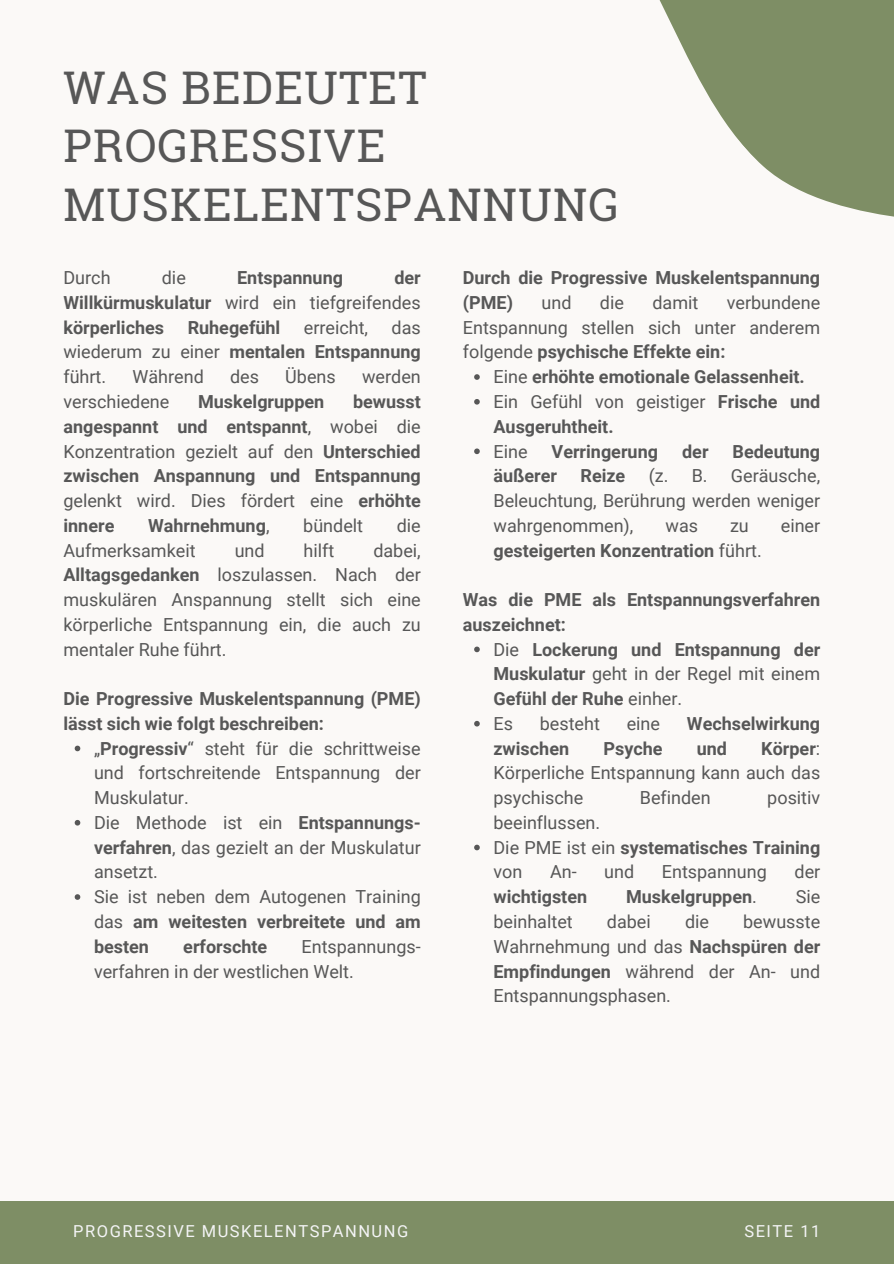
<style>
.page{position:relative;width:894px;height:1264px;background:#fff}
.page>*{position:absolute;margin:0;border:0;box-sizing:border-box;transform-origin:0 0}
.t1{font:45px/58.5px "Roboto Slab";letter-spacing:.025em;color:#575757}
.t2{font:18px/24.8px "Roboto";color:#575757;text-align:justify}
.t3{font:700 18px/24.8px "Roboto";color:#575757}
.t4{font:16.5px "Roboto";letter-spacing:.09em;color:#f4f4f6}
.s1{font-weight:400}
.s2{font-weight:700}
</style>
<div class="page">
<div style="left:0;top:0;width:893px;height:1263px;background:#fbf9f7"></div>
<svg style="left:474px;top:374px;width:5px;height:6px"></svg>
<svg style="left:474px;top:399px;width:5px;height:5px"></svg>
<svg style="left:474px;top:448px;width:5px;height:6px"></svg>
<svg style="left:474px;top:646px;width:5px;height:6px"></svg>
<svg style="left:474px;top:721px;width:5px;height:5px"></svg>
<svg style="left:474px;top:844px;width:5px;height:6px"></svg>
<svg style="left:659px;top:0;width:234px;height:217px;fill:#7e8e65"></svg>
<div style="left:0;top:1200px;width:893px;height:63px;background:#7e8e65"></div>
<svg style="left:75px;top:745px;width:5px;height:6px"></svg>
<svg style="left:75px;top:820px;width:5px;height:5px"></svg>
<svg style="left:75px;top:894px;width:5px;height:5px"></svg>
<p class="t1" style="left:63px;top:57px;width:364px">WAS BEDEUTET</p>
<h2 class="t1" style="left:63px;top:116px;width:557px">PROGRESSIVE<br>MUSKELENTSPANNUNG</h2>
<p class="t3" style="left:63px;top:266px;width:359px;text-align:justify;text-indent:331px">der Willkürmuskulatur <span class="s1">wird ein tiefgreifendes </span>körperliches</p>
<p class="t2" style="left:63px;top:266px;width:49px">Durch</p>
<p class="t2" style="left:162px;top:266px;width:26px">die</p>
<p class="t3" style="left:237px;top:266px;width:107px">Entspannung</p>
<p class="t3" style="left:188px;top:315px;width:94px">Ruhegefühl</p>
<p class="t2" style="left:304px;top:315px;width:66px">erreicht,</p>
<p class="t2" style="left:63px;top:315px;width:359px;text-indent:328px">das wiederum zu einer <span class="s2">mentalen Entspannung </span>führt.</p>
<p class="t2" style="left:132px;top:365px;width:73px">Während</p>
<p class="t2" style="left:230px;top:365px;width:30px">des</p>
<p class="t2" style="left:285px;top:365px;width:52px">Übens</p>
<p class="t2" style="left:362px;top:365px;width:60px">werden</p>
<p class="t2" style="left:63px;top:389px;width:107px">verschiedene</p>
<p class="t3" style="left:198px;top:389px;width:128px">Muskelgruppen</p>
<p class="t3" style="left:63px;top:389px;width:359px;text-align:justify;text-indent:289px">bewusst angespannt und entspannt<span class="s1">, wobei die Konzentration gezielt auf den</span> Unterschied zwischen Anspannung und Entspannung <span class="s1">gelenkt wird. Dies fördert eine</span> erhöhte innere</p>
<p class="t3" style="left:148px;top:513px;width:123px">Wahrnehmung<span class="s1">,</span></p>
<p class="t2" style="left:303px;top:513px;width:61px">bündelt</p>
<p class="t2" style="left:396px;top:513px;width:26px">die</p>
<p class="t2" style="left:63px;top:538px;width:134px">Aufmerksamkeit</p>
<p class="t2" style="left:234px;top:538px;width:31px">und</p>
<p class="t2" style="left:303px;top:538px;width:32px">hilft</p>
<p class="t2" style="left:63px;top:538px;width:359px;text-indent:310px">dabei, <span class="s2">Alltagsgedanken</span> loszulassen. Nach der muskulären Anspannung stellt sich eine körperliche Entspannung ein, die auch zu mentaler Ruhe führt.</p>
<p class="t3" style="left:63px;top:686px;width:359px">Die Progressive Muskelentspannung (PME) lässt sich wie folgt beschreiben:</p>
<p class="t2" style="left:94px;top:736px;width:328px">„<span class="s2">Progressiv</span>“ steht für die schrittweise und fortschreitende Entspannung der Muskulatur.</p>
<h3 class="t2" style="left:94px;top:810px;width:328px">Die Methode ist ein <span class="s2">Entspannungs&shy;verfahren</span>, das gezielt an der Muskulatur ansetzt.</h3>
<p class="t2" style="left:94px;top:884px;width:328px">Sie ist neben dem Autogenen Training das <span class="s2">am weitesten verbreitete und am besten</span></p>
<p class="t3" style="left:183px;top:934px;width:85px">erforschte</p>
<p class="t2" style="left:94px;top:934px;width:328px;text-indent:207px">Entspannungs&shy;verfahren in der westlichen Welt.</p>
<h1 class="t3" style="left:463px;top:266px;width:359px">Durch die Progressive Muskelentspannung (PME)</h1>
<h1 class="t2" style="left:463px;top:290px;width:359px;text-indent:264px">verbundene Entspannung stellen sich unter anderem folgende <span class="s2">psychische Effekte ein:</span></h1>
<p class="t3" style="left:493px;top:365px;width:313px"><span class="s1">Eine</span> erhöhte emotionale Gelassenheit.</p>
<p class="t3" style="left:493px;top:389px;width:328px"><span class="s1">Ein Gefühl von geistiger</span> Frische und<br>Ausgeruhtheit.</p>
<h3 class="t2" style="left:493px;top:439px;width:36px">Eine</h3>
<h3 class="t3" style="left:551px;top:439px;width:108px">Verringerung</h3>
<h3 class="t3" style="left:682px;top:439px;width:28px">der</h3>
<h3 class="t3" style="left:732px;top:439px;width:89px">Bedeutung</h3>
<h3 class="t3" style="left:493px;top:464px;width:65px">äußerer</h3>
<h3 class="t3" style="left:580px;top:464px;width:46px">Reize</h3>
<h3 class="t2" style="left:648px;top:464px;width:60px">(z. B.</h3>
<h1 class="t2" style="left:541px;top:290px;width:31px">und</h1>
<h1 class="t2" style="left:599px;top:290px;width:26px">die</h1>
<h1 class="t2" style="left:652px;top:290px;width:47px">damit</h1>
<h3 class="t2" style="left:493px;top:464px;width:328px;text-indent:237px">Geräusche, Beleuchtung, Berührung werden weniger wahrgenommen),</h3>
<h3 class="t2" style="left:665px;top:513px;width:34px">was</h3>
<h3 class="t2" style="left:729px;top:513px;width:20px">zu</h3>
<h3 class="t2" style="left:780px;top:513px;width:41px">einer</h3>
<h3 class="t3" style="left:493px;top:538px;width:270px">gesteigerten Konzentration <span class="s1">führt.</span></h3>
<p class="t3" style="left:463px;top:587px;width:358px">Was die PME als Entspannungsverfahren auszeichnet:</p>
<p class="t3" style="left:493px;top:637px;width:328px;text-align:justify"><span class="s1">Die</span> Lockerung und Entspannung der Muskulatur <span class="s1">geht in der Regel mit einem </span>Gefühl der Ruhe <span class="s1">einher.</span></p>
<p class="t2" style="left:493px;top:711px;width:21px">Es</p>
<p class="t2" style="left:539px;top:711px;width:62px">besteht</p>
<p class="t2" style="left:626px;top:711px;width:35px">eine</p>
<p class="t3" style="left:686px;top:711px;width:135px">Wechselwirkung</p>
<p class="t3" style="left:493px;top:736px;width:77px">zwischen</p>
<p class="t3" style="left:603px;top:736px;width:61px">Psyche</p>
<p class="t3" style="left:696px;top:736px;width:32px">und</p>
<p class="t2" style="left:493px;top:736px;width:328px;text-indent:268px"><span class="s2">Körper</span>:<br>Körperliche Entspannung kann auch das psychische</p>
<p class="t2" style="left:639px;top:785px;width:72px">Befinden</p>
<p class="t2" style="left:767px;top:785px;width:54px">positiv</p>
<p class="t2" style="left:493px;top:810px;width:108px">beeinflussen.</p>
<p class="t3" style="left:493px;top:835px;width:328px"><span class="s1">Die PME ist ein</span> systematisches Training <span class="s1">von</span></p>
<p class="t2" style="left:550px;top:860px;width:28px">An-</p>
<p class="t2" style="left:604px;top:860px;width:31px">und</p>
<p class="t2" style="left:661px;top:860px;width:106px">Entspannung</p>
<p class="t2" style="left:794px;top:860px;width:27px">der</p>
<p class="t3" style="left:493px;top:884px;width:95px">wichtigsten</p>
<p class="t3" style="left:625px;top:884px;width:132px">Muskelgruppen<span class="s1">.</span></p>
<p class="t2" style="left:795px;top:884px;width:26px">Sie</p>
<p class="t2" style="left:493px;top:909px;width:81px">beinhaltet</p>
<p class="t2" style="left:606px;top:909px;width:45px">dabei</p>
<p class="t2" style="left:684px;top:909px;width:26px">die</p>
<p class="t2" style="left:493px;top:909px;width:328px;text-indent:249px">bewusste Wahrnehmung und das <span class="s2">Nachspüren der Empfindungen</span> während der An- und Entspannungsphasen.</p>
<h2 class="t4" style="left:73px;top:1221px;width:336px">PROGRESSIVE MUSKELENTSPANNUNG</h2>
<p class="t4" style="left:744px;top:1221px;width:77px">SEITE 11</p>
</div>
